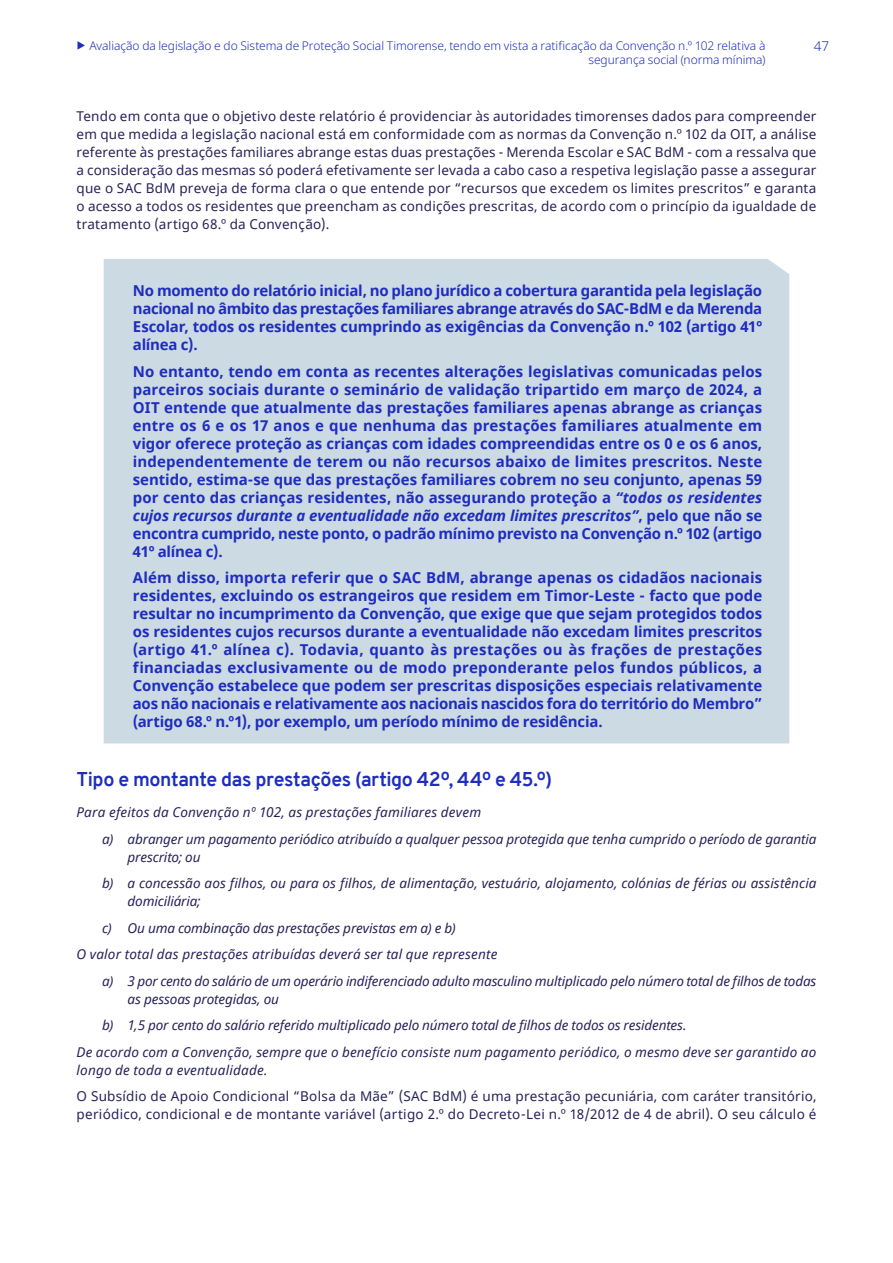
<style>
.page{position:relative;width:893px;height:1263px;background:#fff}
.page>*{position:absolute;margin:0;border:0;box-sizing:border-box;transform-origin:0 0}
.Heading_level_3_ILO{font:700 19.5px "Overpass";letter-spacing:-.02em;color:#1e2dbe}
.Body_text_blue{font:700 15px/18px "Noto Sans";letter-spacing:-.015em;color:#1e2dbe;text-align:justify}
.Body_text_darkblue{font:13.5px/18px "Noto Sans";letter-spacing:.02em;color:#262259;text-align:justify}
.Body_text_po_2{font:italic 13.5px/18px "Noto Sans";letter-spacing:-.01em;color:#262259}
.Body_text_darkblue-2{font:italic 13.5px/18px "Noto Sans";letter-spacing:.015em;color:#262259}
.t1{font:300 13.5px "Noto Sans";color:#1e2dbe}
.t2{font:300 12px/14.4px "Noto Sans";letter-spacing:-.005em;color:#1e2dbe;text-align:right}
.s1{font-style:italic}
</style>
<div class="page">
<div style="left:104px;top:259px;width:685px;height:484px;background:#ccdae4"></div>
<p class="t2" style="left:89px;top:39px;width:677px">Avaliação da legislação e do Sistema de Proteção Social Timorense, tendo em vista a ratificação da Convenção n.º 102 relativa à segurança social (norma mínima)</p>
<p class="t1" style="left:814px;top:37px;width:17px">47</p>
<p class="Body_text_darkblue" style="left:77px;top:107px;width:741px">Tendo em conta que o objetivo deste relatório é providenciar às autoridades timorenses dados para compreender em que medida a legislação nacional está em conformidade com as normas da Convenção n.º 102 da OIT, a análise referente às prestações familiares abrange estas duas prestações - Merenda Escolar e SAC BdM - com a ressalva que a consideração das mesmas só poderá efetivamente ser levada a cabo caso a respetiva legislação passe a assegurar que o SAC BdM preveja de forma clara o que entende por “recursos que excedem os limites prescritos” e garanta o acesso a todos os residentes que preencham as condições prescritas, de acordo com o princípio da igualdade de tratamento (artigo 68.º da Convenção).</p>
<p class="Body_text_blue" style="left:133px;top:282px;width:631px">No momento do relatório inicial, no plano jurídico a cobertura garantida pela legislação nacional no âmbito das prestações familiares abrange através do SAC-BdM e da Merenda Escolar, todos os residentes cumprindo as exigências da Convenção n.º 102 (artigo 41º alínea c).</p>
<p class="Body_text_blue" style="left:133px;top:363px;width:631px">No entanto, tendo em conta as recentes alterações legislativas comunicadas pelos parceiros sociais durante o seminário de validação tripartido em março de 2024, a OIT entende que atualmente das prestações familiares apenas abrange as crianças entre os 6 e os 17 anos e que nenhuma das prestações familiares atualmente em vigor oferece proteção as crianças com idades compreendidas entre os 0 e os 6 anos, independentemente de terem ou não recursos abaixo de limites prescritos. Neste sentido, estima-se que das prestações familiares cobrem no seu conjunto, apenas 59 por cento das crianças residentes, não assegurando proteção a <span class="s1">“todos os residentes cujos recursos durante a eventualidade não excedam limites prescritos”</span>, pelo que não se encontra cumprido, neste ponto, o padrão mínimo previsto na Convenção n.º 102 (artigo 41º alínea c).</p>
<p class="Body_text_blue" style="left:133px;top:569px;width:631px">Além disso, importa referir que o SAC BdM, abrange apenas os cidadãos nacionais residentes, excluindo os estrangeiros que residem em Timor-Leste - facto que pode resultar no incumprimento da Convenção, que exige que que sejam protegidos todos os residentes cujos recursos durante a eventualidade não excedam limites prescritos (artigo 41.º alínea c). Todavia, quanto às prestações ou às frações de prestações financiadas exclusivamente ou de modo preponderante pelos fundos públicos, a Convenção estabelece que podem ser prescritas disposições especiais relativamente aos não nacionais e relativamente aos nacionais nascidos fora do território do Membro” (artigo 68.º n.º1), por exemplo, um período mínimo de residência.</p>
<p class="Heading_level_3_ILO" style="left:77px;top:766px;width:477px">Tipo e montante das prestações (artigo 42º, 44º e 45.º)</p>
<p class="Body_text_darkblue-2" style="left:77px;top:803px;width:406px">Para efeitos da Convenção nº 102, as prestações familiares devem</p>
<p class="Body_text_po_2" style="left:128px;top:829px;width:690px;text-indent:-26px">a) abranger um pagamento periódico atribuído a qualquer pessoa protegida que tenha cumprido o período de garantia prescrito; ou</p>
<p class="Body_text_po_2" style="left:128px;top:874px;width:690px;text-indent:-26px">b) a concessão aos filhos, ou para os filhos, de alimentação, vestuário, alojamento, colónias de férias ou assistência domiciliária;</p>
<p class="Body_text_po_2" style="left:102px;top:918px;width:355px">c) Ou uma combinação das prestações previstas em a) e b)</p>
<p class="Body_text_darkblue-2" style="left:77px;top:945px;width:422px">O valor total das prestações atribuídas deverá ser tal que represente</p>
<p class="Body_text_po_2" style="left:128px;top:971px;width:690px;text-indent:-26px">a) 3 por cento do salário de um operário indiferenciado adulto masculino multiplicado pelo número total de filhos de todas as pessoas protegidas, ou</p>
<p class="Body_text_po_2" style="left:102px;top:1016px;width:586px">b) 1,5 por cento do salário referido multiplicado pelo número total de filhos de todos os residentes.</p>
<p class="Body_text_darkblue-2" style="left:77px;top:1042px;width:741px">De acordo com a Convenção, sempre que o benefício consiste num pagamento periódico, o mesmo deve ser garantido ao longo de toda a eventualidade.</p>
<p class="Body_text_darkblue" style="left:77px;top:1088px;width:741px">O Subsídio de Apoio Condicional “Bolsa da Mãe” (SAC BdM) é uma prestação pecuniária, com caráter transitório, periódico, condicional e de montante variável (artigo 2.º do Decreto-Lei n.º 18/2012 de 4 de abril). O seu cálculo é</p>
</div>
